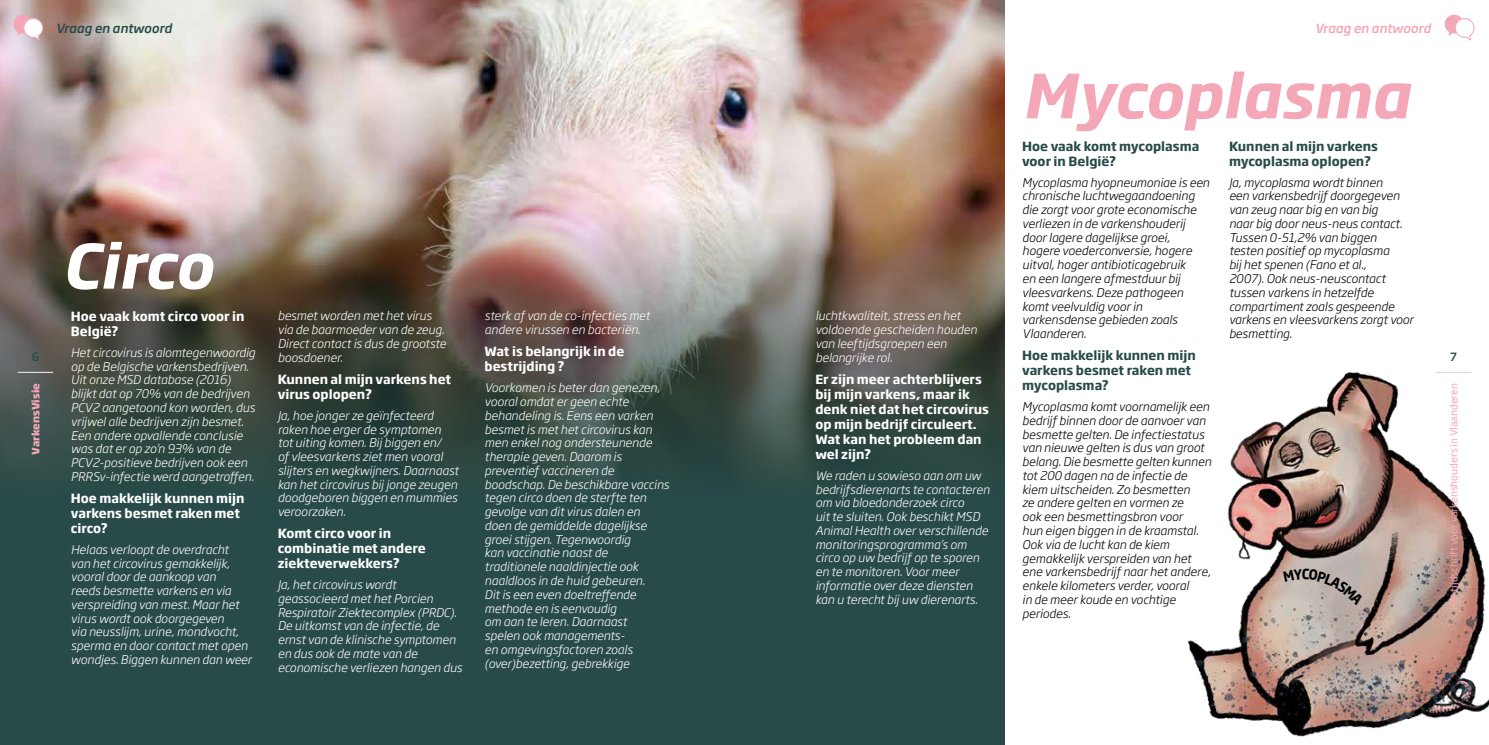
<style>
.page{position:relative;width:1489px;height:745px;background:#fff}
.page>*{position:absolute;margin:0;border:0;box-sizing:border-box;transform-origin:0 0}
.t1{font:italic 700 60px "Soho Gothic Pro";color:#f4a8b7}
.t2{font:italic 700 60px "Soho Gothic Pro";letter-spacing:-.01em;color:#fff}
.t3{font:700 12.5px/15px "Soho Gothic Pro";color:#fff}
.t4{font:700 12.5px/15px "Soho Gothic Pro";color:#284b49}
.t5{font:italic 500 12.5px "Soho Gothic Pro";color:#284b49}
.t6{font:italic 500 12.5px "Soho Gothic Pro";color:#f4a8b7}
.t7{font:italic 300 11.88px/13.8px "Soho Gothic Pro";color:#fff}
.t8{font:italic 300 11.88px/13.8px "Soho Gothic Pro";color:#000}
.t9{font:500 11.25px "Soho Gothic Pro";color:#284b49}
.t10{font:10px "Soho Gothic Pro";color:#f4a8b7}
.t11{font:800 10px "Soho Gothic Pro";color:#f4a8b7}
</style>
<div class="page">
<div style="left:0;top:0;width:1004px;height:744px;background:#284b49"></div>
<img style="left:0;top:0;width:1004px;height:481px">
<svg style="left:13px;top:14px;width:30px;height:28px"></svg>
<svg style="left:1444px;top:14px;width:30px;height:27px"></svg>
<img style="left:1187px;top:372px;width:301px;height:365px">
<hr style="left:18px;top:371px;width:35px;height:2px;background:#dfd8da">
<hr style="left:1435px;top:371px;width:35px;height:2px;background:#dfd8da">
<svg style="left:1282px;top:568px;width:81px;height:37px;background:#c0b6b0"></svg>
<p class="t5" style="left:56px;top:18px;width:118px">Vraag en antwoord</p>
<p class="t6" style="left:1314px;top:18px;width:118px">Vraag en antwoord</p>
<h1 class="t1" style="left:1022px;top:48px;width:389px">Mycoplasma</h1>
<p class="t4" style="left:1022px;top:138px;width:179px">Hoe vaak komt mycoplasma voor in België?</p>
<p class="t8" style="left:1022px;top:174px;width:189px">Mycoplasma hyopneumoniae is een chronische luchtwegaandoening die zorgt voor grote economische verliezen in de varkenshouderij door lagere dagelijkse groei, hogere voederconversie, hogere uitval, hoger antibioticagebruik<br>en een langere afmestduur bij vleesvarkens. Deze pathogeen komt veelvuldig voor in varkensdense gebieden zoals<br>Vlaanderen.</p>
<p class="t4" style="left:1022px;top:347px;width:175px">Hoe makkelijk kunnen mijn varkens besmet raken met mycoplasma?</p>
<p class="t8" style="left:1022px;top:399px;width:190px">Mycoplasma komt voornamelijk een bedrijf binnen door de aanvoer van besmette gelten. De infectiestatus van nieuwe gelten is dus van groot belang. Die besmette gelten kunnen tot 200 dagen na de infectie de kiem uitscheiden. Zo besmetten<br>ze andere gelten en vormen ze<br>ook een besmettingsbron voor<br>hun eigen biggen in de kraamstal.<br>Ook via de lucht kan de kiem gemakkelijk verspreiden van het ene varkensbedrijf naar het andere, enkele kilometers verder, vooral<br>in de meer koude en vochtige periodes.</p>
<p class="t4" style="left:1228px;top:138px;width:151px">Kunnen al mijn varkens mycoplasma oplopen?</p>
<p class="t8" style="left:1228px;top:174px;width:186px">Ja, mycoplasma wordt binnen<br>een varkensbedrijf doorgegeven van zeug naar big en van big<br>naar big door neus-neus contact.<br>Tussen 0-51,2% van biggen testen positief op mycoplasma<br>bij het spenen (Fano et al.,<br>2007). Ook neus-neuscontact tussen varkens in hetzelfde compartiment zoals gespeende varkens en vleesvarkens zorgt voor besmetting.</p>
<h1 class="t2" style="left:62px;top:219px;width:152px">Circo</h1>
<p class="t7" style="left:484px;top:308px;width:167px">sterk af van de co-infecties met andere virussen en bacteriën.</p>
<p class="t3" style="left:484px;top:343px;width:141px">Wat is belangrijk in de bestrijding ?</p>
<p class="t7" style="left:484px;top:380px;width:186px">Voorkomen is beter dan genezen, vooral omdat er geen echte behandeling is. Eens een varken besmet is met het circovirus kan men enkel nog ondersteunende therapie geven. Daarom is preventief vaccineren de boodschap. De beschikbare vaccins tegen circo doen de sterfte ten gevolge van dit virus dalen en doen de gemiddelde dagelijkse groei stijgen. Tegenwoordig<br>kan vaccinatie naast de traditionele naaldinjectie ook naaldloos in de huid gebeuren.<br>Dit is een even doeltreffende methode en is eenvoudig<br>om aan te leren. Daarnaast<br>spelen ook managements-<br>en omgevingsfactoren zoals (over)bezetting, gebrekkige</p>
<p class="t3" style="left:71px;top:308px;width:175px">Hoe vaak komt circo voor in<br>België?</p>
<p class="t7" style="left:71px;top:344px;width:186px">Het circovirus is alomtegenwoordig op de Belgische varkensbedrijven.<br>Uit onze MSD database (2016) blijkt dat op 70% van de bedrijven PCV2 aangetoond kon worden, dus vrijwel alle bedrijven zijn besmet.<br>Een andere opvallende conclusie was dat er op zo’n 93% van de PCV2-positieve bedrijven ook een PRRSv-infectie werd aangetroffen.</p>
<p class="t3" style="left:71px;top:489px;width:175px">Hoe makkelijk kunnen mijn varkens besmet raken met circo?</p>
<p class="t7" style="left:71px;top:541px;width:182px">Helaas verloopt de overdracht<br>van het circovirus gemakkelijk, vooral door de aankoop van<br>reeds besmette varkens en via verspreiding van mest. Maar het virus wordt ook doorgegeven<br>via neusslijm, urine, mondvocht, sperma en door contact met open wondjes. Biggen kunnen dan weer</p>
<p class="t7" style="left:815px;top:308px;width:163px">luchtkwaliteit, stress en het voldoende gescheiden houden van leeftijdsgroepen een belangrijke rol.</p>
<p class="t3" style="left:815px;top:370px;width:175px">Er zijn meer achterblijvers bij mijn varkens, maar ik denk niet dat het circovirus op mijn bedrijf circuleert.<br>Wat kan het probleem dan wel zijn?</p>
<p class="t7" style="left:815px;top:467px;width:176px">We raden u sowieso aan om uw bedrijfsdierenarts te contacteren om via bloedonderzoek circo<br>uit te sluiten. Ook beschikt MSD<br>Animal Health over verschillende monitoringsprogramma’s om circo op uw bedrijf op te sporen en te monitoren. Voor meer informatie over deze diensten kan u terecht bij uw dierenarts.</p>
<p class="t7" style="left:278px;top:308px;width:170px">besmet worden met het virus via de baarmoeder van de zeug.<br>Direct contact is dus de grootste boosdoener.</p>
<p class="t3" style="left:278px;top:370px;width:175px">Kunnen al mijn varkens het virus oplopen?</p>
<p class="t7" style="left:278px;top:407px;width:182px">Ja, hoe jonger ze geïnfecteerd raken hoe erger de symptomen tot uiting komen. Bij biggen en/<br>of vleesvarkens ziet men vooral slijters en wegkwijners. Daarnaast kan het circovirus bij jonge zeugen doodgeboren biggen en mummies veroorzaken.</p>
<p class="t3" style="left:278px;top:525px;width:149px">Komt circo voor in combinatie met andere ziekteverwekkers?</p>
<p class="t7" style="left:278px;top:576px;width:186px">Ja, het circovirus wordt geassocieerd met het Porcien<br>Respiratoir Ziektecomplex (PRDC).<br>De uitkomst van de infectie, de ernst van de klinische symptomen en dus ook de mate van de economische verliezen hangen dus</p>
<p class="t9" style="left:32px;top:348px;width:9px">6</p>
<p class="t9" style="left:1449px;top:348px;width:8px">7</p>
<p class="t11" style="left:28px;top:454px;width:73px;rotate:-90deg">VarkensVisie</p>
<p class="t10" style="left:1445px;top:610px;width:229px;rotate:-90deg">Hét tijdschrift voor varkenshouders in Vlaanderen</p>
</div>
